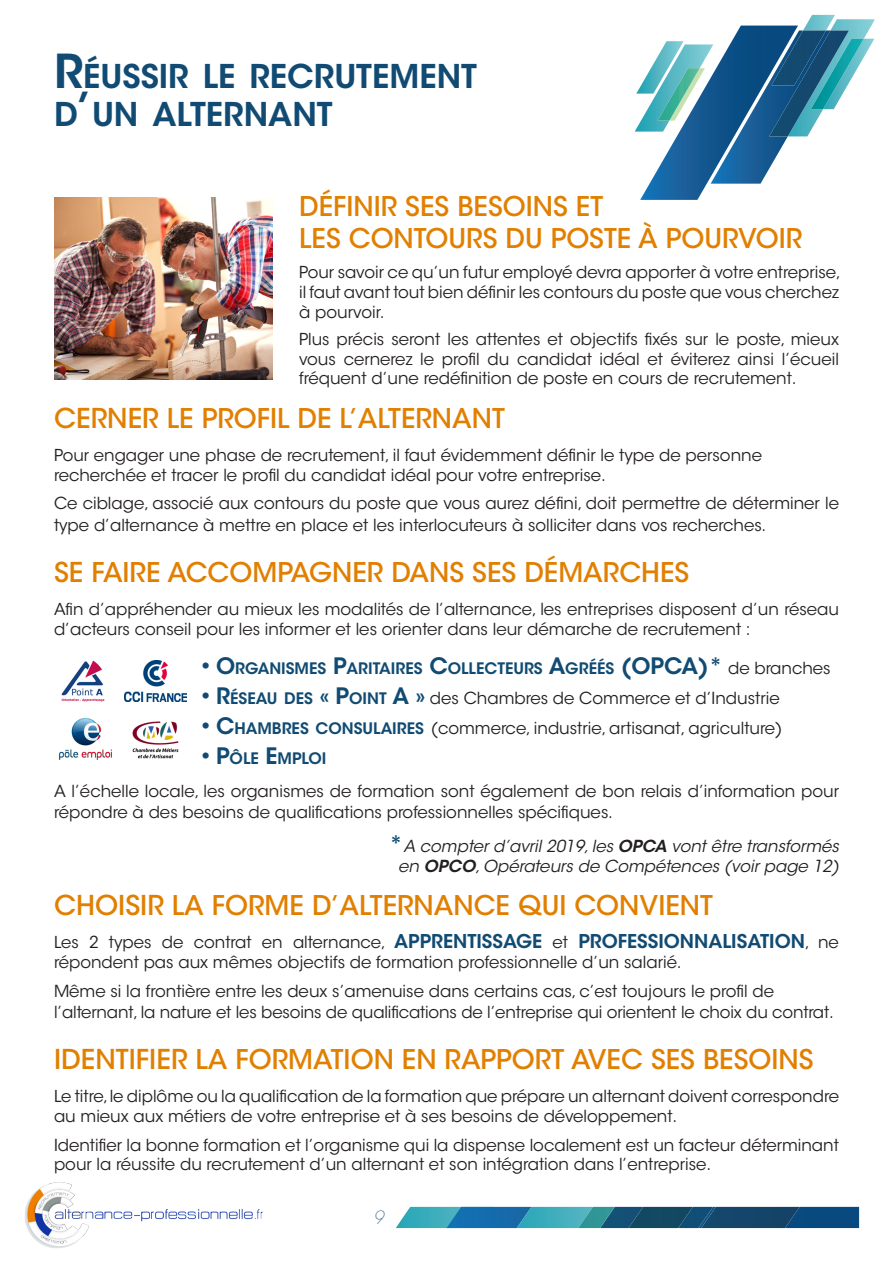
<style>
.page{position:relative;width:893px;height:1263px;background:#fff}
.page>*{position:absolute;margin:0;border:0;box-sizing:border-box;transform-origin:0 0}
.t1{font:600 32.55px "ITC Avant Garde Std";color:#114b73}
.t2{font:500 27px "ITC Avant Garde Std";color:#e17f00}
.t3{font:italic 200 18px "ITC Avant Garde Std";color:#114b73}
.t4{font:16.5px/19.8px "ITC Avant Garde Std";color:#231f20}
.t5{font:italic 16.5px "ITC Avant Garde Std";color:#231f20}
.t6{font:600 15.75px "ITC Avant Garde Std";color:#114b73}
.s1{font-size:46.5px}
.s2{font-size:16.35px}
.s3{font-size:27.15px}
.s4{font-size:22.5px}
.s5{font-weight:400;font-size:16.5px;color:#231f20}
.s6{font-weight:600;font-size:22.5px;color:#114b73}
.s7{font-weight:600;font-size:15.75px;color:#114b73}
.s8{font-weight:600;font-style:normal;font-size:22.5px;color:#114b73}
.s9{font-weight:600}
.s10{font-weight:600;font-size:18.9px;color:#114b73}
</style>
<div class="page">
<img style="left:25px;top:1182px;width:239px;height:66px">
<svg style="left:396px;top:1207px;width:463px;height:21px;background:#216d90"></svg>
<svg style="left:635px;top:15px;width:239px;height:185px"></svg>
<img style="left:54px;top:198px;width:219px;height:181px">
<img style="left:61px;top:660px;width:44px;height:42px">
<img style="left:59px;top:718px;width:53px;height:42px">
<img style="left:132px;top:721px;width:47px;height:38px">
<img style="left:124px;top:691px;width:63px;height:11px">
<img style="left:143px;top:660px;width:25px;height:27px">
<p class="t1" style="left:54px;top:56px;width:425px"><span class="s1">R</span>ÉUSSIR LE RECRUTEMENT</p>
<p class="t1" style="left:54px;top:93px;width:280px">D<span class="s1">’</span>UN ALTERNANT</p>
<p class="t2" style="left:299px;top:189px;width:305px">DÉFINIR SES BESOINS ET</p>
<p class="t2" style="left:299px;top:222px;width:505px">LES CONTOURS DU POSTE À POURVOIR</p>
<p class="t4" style="left:299px;top:263px;width:543px;text-align:justify"><span class="s2">Pour</span> savoir ce qu’un futur employé devra apporter à votre entreprise, il faut avant tout bien définir les contours du poste que vous cherchez à pourvoir.</p>
<p class="t4" style="left:299px;top:329px;width:541px;text-align:justify"><span class="s2">Plus</span> précis seront les attentes et objectifs fixés sur le poste, mieux vous cernerez le profil du candidat idéal et éviterez ainsi l’écueil fréquent d’une redéfinition de poste en cours de recrutement.</p>
<p class="t2" style="left:54px;top:401px;width:452px"><span class="s3">CERNER</span> LE PROFIL DE L’ALTERNANT</p>
<p class="t4" style="left:54px;top:445px;width:710px"><span class="s2">Pour</span> engager une phase de recrutement, il faut évidemment définir le type de personne</p>
<p class="t4" style="left:54px;top:465px;width:553px">recherchée et tracer le profil du candidat idéal pour votre entreprise.</p>
<p class="t4" style="left:54px;top:493px;width:786px;line-height:21.6px">Ce ciblage, associé aux contours du poste que vous aurez défini, doit permettre de déterminer le type d’alternance à mettre en place et les interlocuteurs à solliciter dans vos recherches.</p>
<p class="t2" style="left:54px;top:555px;width:637px"><span class="s3">SE</span> FAIRE ACCOMPAGNER DANS SES DÉMARCHES</p>
<p class="t4" style="left:54px;top:599px;width:786px"><span class="s2">Afin</span> d’appréhender au mieux les modalités de l’alternance, les entreprises disposent d’un réseau d’acteurs conseil pour les informer et les orienter dans leur démarche de recrutement :</p>
<p class="t6" style="left:199px;top:658px;width:634px"><span class="s4">• O</span>RGANISMES <span class="s4">P</span>ARITAIRES <span class="s4">C</span>OLLECTEURS <span class="s4">A</span>GRÉÉS <span class="s4">(OPCA)*</span> <span class="s5">de branches</span></p>
<p class="t4" style="left:199px;top:688px;width:583px"><span class="s6">• R</span><span class="s7">ÉSEAU DES</span> <span class="s6">« P</span><span class="s7">OINT</span> <span class="s6">A »</span> des Chambres de Commerce et d’Industrie</p>
<p class="t4" style="left:199px;top:718px;width:585px"><span class="s6">• C</span><span class="s7">HAMBRES CONSULAIRES</span> (commerce, industrie, artisanat, agriculture)</p>
<p class="t6" style="left:199px;top:748px;width:129px"><span class="s4">• P</span>ÔLE <span class="s4">E</span> MPLOI</p>
<p class="t4" style="left:54px;top:780px;width:786px;line-height:21.6px">A l’échelle locale, les organismes de formation sont également de bon relais d’information pour répondre à des besoins de qualifications professionnelles spécifiques.</p>
<p class="t5" style="left:389px;top:836px;width:452px"><span class="s8">*</span>A compter d’avril 2019, les <span class="s9">OPCA</span> vont être transformés</p>
<p class="t5" style="left:398px;top:856px;width:442px">en <span class="s9">OPCO</span>, Opérateurs de Compétences (voir page 12)</p>
<p class="t2" style="left:54px;top:889px;width:660px"><span class="s3">CHOISIR</span> LA FORME D’ALTERNANCE QUI CONVIENT</p>
<p class="t4" style="left:54px;top:933px;width:786px"><span class="s2">Les</span> 2 types de contrat en alternance, <span class="s10">APPRENTISSAGE</span> et <span class="s10">PROFESSIONNALISATION</span>, ne répondent pas aux mêmes objectifs de formation professionnelle d’un salarié.</p>
<p class="t4" style="left:54px;top:981px;width:721px">Même si la frontière entre les deux s’amenuise dans certains cas, c’est toujours le profil de</p>
<p class="t4" style="left:54px;top:1002px;width:781px">l’alternant, la nature et les besoins de qualifications de l’entreprise qui orientent le choix du contrat.</p>
<p class="t2" style="left:54px;top:1043px;width:761px"><span class="s3">IDENTIFIER</span> LA FORMATION EN RAPPORT AVEC SES BESOINS</p>
<p class="t4" style="left:54px;top:1086px;width:786px"><span class="s2">Le</span> titre, le diplôme ou la qualification de la formation que prépare un alternant doivent correspondre au mieux aux métiers de votre entreprise et à ses besoins de développement.</p>
<p class="t4" style="left:54px;top:1135px;width:786px">Identifier la bonne formation et l’organisme qui la dispense localement est un facteur déterminant pour la réussite du recrutement d’un alternant et son intégration dans l’entreprise.</p>
<p class="t3" style="left:373px;top:1207px;width:11px">9</p>
</div>
